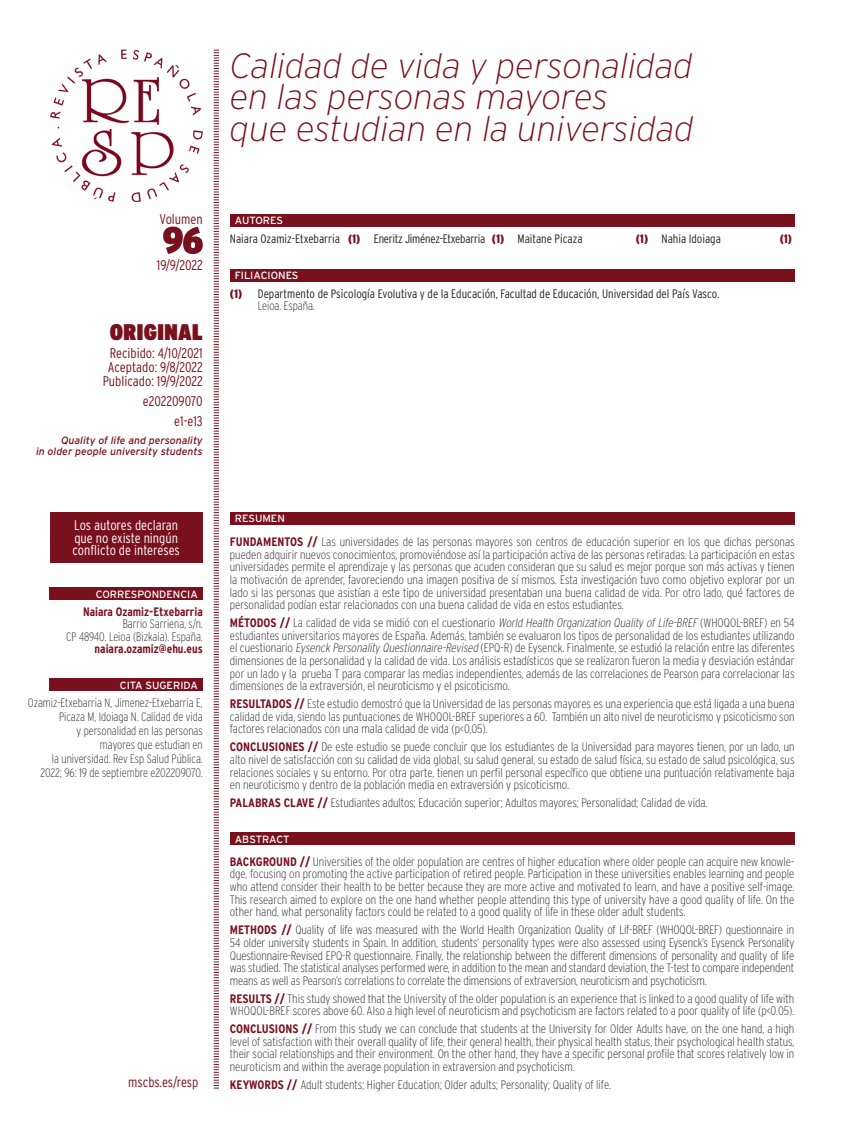
<style>
.page{position:relative;width:844px;height:1141px;background:#fff}
.page>*{position:absolute;margin:0;border:0;box-sizing:border-box;transform-origin:0 0}
.t1{font:italic 200 35px/31.5px "Interstate";color:#79101e}
.t2{font:900 22.57px "Interstate Condensed";letter-spacing:.02em;color:#79101e}
.t3{font:300 14px/14px "Interstate Condensed";color:#79101e;text-align:center}
.t4{font:300 14px/12.2px "Interstate Condensed";color:#fff}
.t5{font:200 12.25px/12.8px "Interstate Condensed";color:#231f20;text-align:justify;scale:1.05 1}
.t6{font:200 12.25px/14px "Interstate Condensed";color:#231f20;text-align:right}
.t7{font:300 12.25px/12.2px "Interstate Condensed";color:#231f20}
.t8{font:700 12.25px "Interstate Condensed";color:#79101e}
.t9{font:900 12.25px "Interstate Condensed";color:#79101e}
.t10{font:10.5px "Interstate";color:#fff}
.t11{font:italic 10.5px/10.5px "Interstate";color:#79101e;text-align:right}
.s1{font-weight:900;color:#79101e}
.s2{font-weight:200}
.s3{font-weight:700;color:#79101e}
.s4{font-style:italic}
</style>
<div class="page">
<div style="left:230px;top:512px;width:564px;height:13px;background:#79101e"></div>
<div style="left:230px;top:832px;width:564px;height:13px;background:#79101e"></div>
<div style="left:50px;top:587px;width:153px;height:13px;background:#79101e"></div>
<div style="left:50px;top:678px;width:153px;height:13px;background:#79101e"></div>
<div style="left:50px;top:512px;width:153px;height:51px;background:#79101e"></div>
<img style="left:50px;top:50px;width:153px;height:152px">
<svg style="left:163px;top:227px;width:40px;height:27px"></svg>
<svg style="left:213px;top:49px;width:6px;height:1040px"></svg>
<div style="left:230px;top:214px;width:564px;height:13px;background:#79101e"></div>
<div style="left:230px;top:269px;width:564px;height:13px;background:#79101e"></div>
<p class="t3" style="left:160px;top:212px;width:45px">Volumen</p>
<p class="t3" style="left:157px;top:257px;width:47px">19/9/2022</p>
<h2 class="t2" style="left:110px;top:319px;width:94px">ORIGINAL</h2>
<p class="t3" style="left:103px;top:346px;width:101px">Recibido: 4/10/2021<br>Aceptado: 9/8/2022<br>Publicado: 19/9/2022</p>
<p class="t3" style="left:143px;top:391px;width:61px;line-height:19.9px;text-align:right">e202209070 e1-e13</p>
<p class="t11" style="left:36px;top:435px;width:168px">Quality of life and personality<br>in older people university students</p>
<p class="t4" style="left:73px;top:519px;width:109px">Los autores declaran que no existe ningún conflicto de intereses</p>
<p class="t10" style="left:96px;top:588px;width:103px">CORRESPONDENCIA</p>
<p class="t8" style="left:83px;top:605px;width:121px">Naiara Ozamiz-Etxebarria</p>
<p class="t6" style="left:66px;top:618px;width:138px;line-height:12.2px">Barrio Sarriena, s/n.<br>CP 48940. Leioa (Bizkaia). España.</p>
<p class="t8" style="left:95px;top:642px;width:110px">naiara.ozamiz@ehu.eus</p>
<p class="t10" style="left:120px;top:679px;width:79px">CITA SUGERIDA</p>
<p class="t6" style="left:28px;top:696px;width:176px">Ozamiz-Etxebarria N, Jimenez-Etxebarria E, Picaza M, Idoiaga N. Calidad de vida<br>y personalidad en las personas<br>mayores que estudian en<br>la universidad. Rev Esp Salud Pública.<br>2022; 96: 19 de septiembre e202209070.</p>
<p class="t3" style="left:128px;top:1075px;width:72px">mscbs.es/resp</p>
<h1 class="t1" style="left:230px;top:50px;width:465px">Calidad de vida y personalidad en las personas mayores<br>que estudian en la universidad</h1>
<p class="t10" style="left:235px;top:215px;width:50px">AUTORES</p>
<p class="t7" style="left:230px;top:232px;width:354px">Naiara Ozamiz-Etxebarria <span class="s1">(1)</span> Eneritz Jiménez-Etxebarria <span class="s1">(1)</span> Maitane Picaza</p>
<p class="t7" style="left:635px;top:232px;width:87px"><span class="s1">(1)</span> Nahia Idoiaga</p>
<p class="t9" style="left:779px;top:232px;width:14px">(1)</p>
<p class="t10" style="left:235px;top:270px;width:65px">FILIACIONES</p>
<p class="t7" style="left:258px;top:287px;width:463px;text-indent:-28px"><span class="s1">(1)</span> Departmento de Psicología Evolutiva y de la Educación, Facultad de Educación, Universidad del País Vasco.<br><span class="s2">Leioa. España.</span></p>
<p class="t10" style="left:235px;top:513px;width:51px">RESUMEN</p>
<p class="t5" style="left:230px;top:535px;width:539px"><span class="s3">FUNDAMENTOS //</span> Las universidades de las personas mayores son centros de educación superior en los que dichas personas pueden adquirir nuevos conocimientos, promoviéndose así la participación activa de las personas retiradas. La participación en estas universidades permite el aprendizaje y las personas que acuden consideran que su salud es mejor porque son más activas y tienen la motivación de aprender, favoreciendo una imagen positiva de sí mismos. Esta investigación tuvo como objetivo explorar por un lado si las personas que asistían a este tipo de universidad presentaban una buena calidad de vida. Por otro lado, qué factores de personalidad podían estar relacionados con una buena calidad de vida en estos estudiantes.</p>
<p class="t5" style="left:230px;top:616px;width:539px"><span class="s3">MÉTODOS //</span> La calidad de vida se midió con el cuestionario <span class="s4">World Health Organization Quality ofLife-BREF</span> (WHOQOL-BREF) en 54 estudiantes universitarios mayores de España. Además, también se evaluaron los tipos de personalidad de los estudiantes utilizando el cuestionario <span class="s4">Eysenck Personality Questionnaire-Revised</span> (EPQ-R) de Eysenck. Finalmente, se estudió la relación entre las diferentes dimensiones de la personalidad y la calidad de vida. Los análisis estadísticos que se realizaron fueron la media y desviación estándar por un lado y la prueba T para comparar las medias independientes, además de las correlaciones de Pearson para correlacionar las dimensiones de la extraversión, el neuroticismo y el psicoticismo.</p>
<p class="t5" style="left:230px;top:697px;width:539px"><span class="s3">RESULTADOS //</span> Este estudio demostró que la Universidad de las personas mayores es una experiencia que está ligada a una buena calidad de vida, siendo las puntuaciones de WHOQOL-BREF superiores a 60. También un alto nivel de neuroticismo y psicoticismo son factores relacionados con una mala calidad de vida (p&lt;0,05).</p>
<p class="t5" style="left:230px;top:740px;width:539px"><span class="s3">CONCLUSIONES //</span> De este estudio se puede concluir que los estudiantes de la Universidad para mayores tienen, por un lado, un alto nivel de satisfacción con su calidad de vida global, su salud general, su estado de salud física, su estado de salud psicológica, sus relaciones sociales y su entorno. Por otra parte, tienen un perfil personal específico que obtiene una puntuación relativamente baja en neuroticismo y dentro de la población media en extraversión y psicoticismo.</p>
<p class="t5" style="left:230px;top:796px;width:456px"><span class="s3">PALABRAS CLAVE //</span> Estudiantes adultos; Educación superior; Adultos mayores; Personalidad; Calidad de vida.</p>
<p class="t10" style="left:235px;top:833px;width:56px">ABSTRACT</p>
<p class="t5" style="left:230px;top:855px;width:539px"><span class="s3">BACKGROUND //</span> Universities of the older population are centres of higher education where older people can acquire new knowle&shy;dge, focusing on promoting the active participation of retired people. Participation in these universities enables learning and people who attend consider their health to be better because they are more active and motivated to learn, and have a positive self-image.<br>This research aimed to explore on the one hand whether people attending this type of university have a good quality of life. On the other hand, what personality factors could be related to a good quality of life in these older adult students.</p>
<p class="t5" style="left:230px;top:923px;width:539px"><span class="s3">METHODS //</span> Quality of life was measured with the World Health Organization Quality of Lif-BREF (WHOQOL-BREF) questionnaire in 54 older university students in Spain. In addition, students’ personality types were also assessed using Eysenck’s Eysenck Personality Questionnaire-Revised EPQ-R questionnaire. Finally, the relationship between the different dimensions of personality and quality of life was studied. The statistical analyses performed were, in addition to the mean and standard deviation, the T-test to compare independent means as well as Pearson’s correlations to correlate the dimensions of extraversion, neuroticism and psychoticism.</p>
<p class="t5" style="left:230px;top:992px;width:539px"><span class="s3">RESULTS //</span> This study showed that the University of the older population is an experience that is linked to a good quality of life with<br>WHOQOL-BREF scores above 60. Also a high level of neuroticism and psychoticism are factors related to a poor quality of life (p&lt;0.05).</p>
<p class="t5" style="left:230px;top:1022px;width:539px"><span class="s3">CONCLUSIONS //</span> From this study we can conclude that students at the University for Older Adults have, on the one hand, a high level of satisfaction with their overall quality of life, their general health, their physical health status, their psychological health status, their social relationships and their environment. On the other hand, they have a specific personal profile that scores relatively low in neuroticism and within the average population in extraversion and psychoticism.</p>
<p class="t5" style="left:230px;top:1078px;width:364px"><span class="s3">KEYWORDS //</span> Adult students; Higher Education; Older adults; Personality; Quality of life.</p>
</div>
